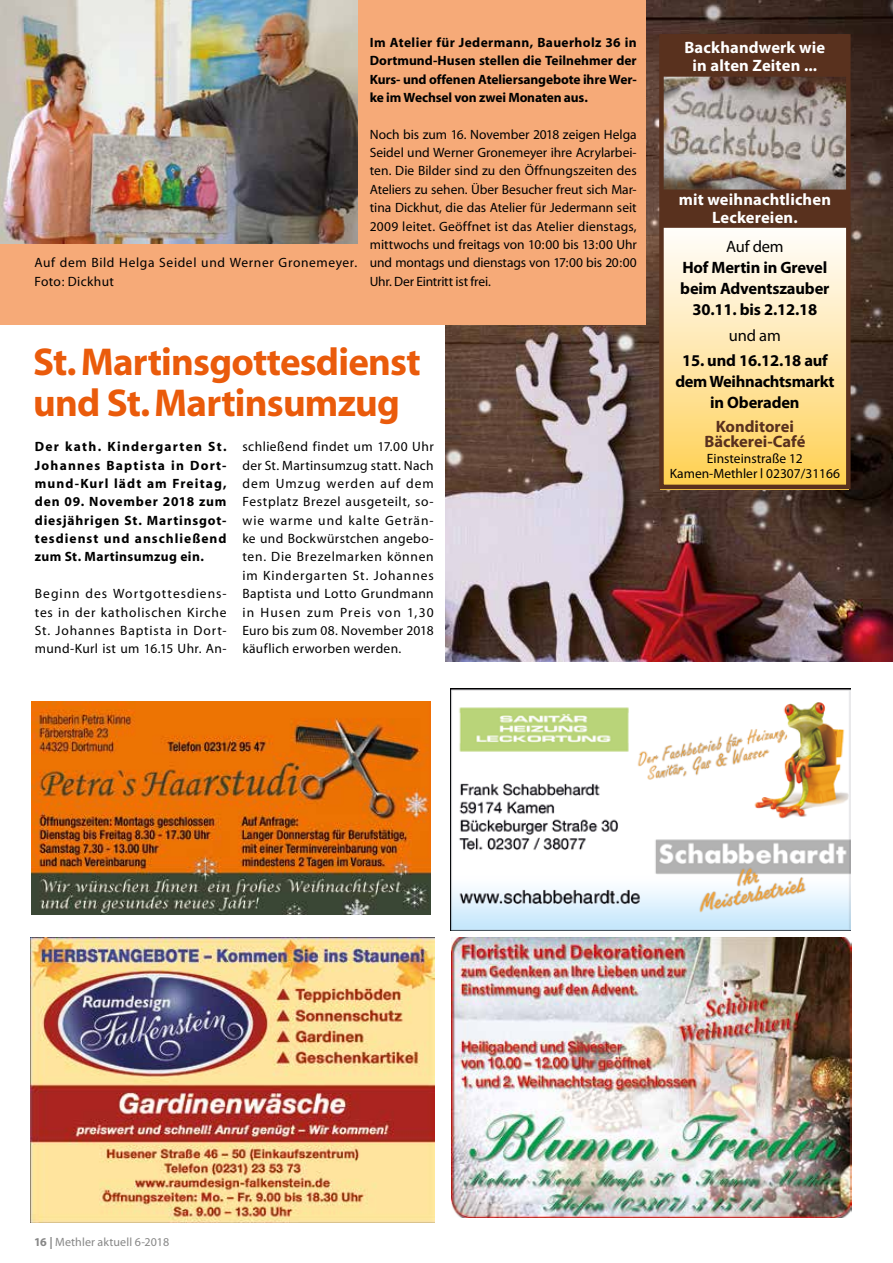
<style>
.page{position:relative;width:893px;height:1263px;background:#fff}
.page>*{position:absolute;margin:0;border:0;box-sizing:border-box;transform-origin:0 0}
.t1{font:700 39px/40.5px "Myriad";letter-spacing:-.02em;color:#ea5b0b}
.t2{font:700 16.5px/21px "Myriad Pro";letter-spacing:-.01em;color:#000;text-align:center}
.t3{font:700 16.5px/18px "Myriad Pro";letter-spacing:.01em;color:#fff;text-align:center}
.t4{font:700 16.5px/15px "Myriad Pro";color:#59311e;text-align:center}
.t5{font:16.5px "Myriad Pro";letter-spacing:-.01em;color:#000}
.t6{font:13.5px/18.3px "Myriad";letter-spacing:.025em;color:#000;text-align:justify}
.t7{font:700 13.5px/18.3px "Myriad";letter-spacing:.01em;color:#000;text-align:justify}
.t8{font:13.5px/18.3px "Myriad";letter-spacing:.045em;color:#000}
.t9{font:13.5px/15px "Myriad Pro";color:#000;text-align:center}
.t10{font:12px "Myriad";letter-spacing:.005em;color:#878787}
.s1{font-family:"Helvetica Neue";font-weight:500;font-stretch:condensed}
.s2{font-weight:700}
</style>
<div class="page">
<img style="left:446px;top:0;width:447px;height:662px">
<div style="left:0;top:0;width:645px;height:324px;background:#f6aa78"></div>
<img style="left:0;top:0;width:357px;height:243px">
<img style="left:31px;top:938px;width:404px;height:284px">
<div style="left:661px;top:221px;width:188px;height:268px;background:linear-gradient(to bottom,#fff,#ffd053)"></div>
<img style="left:664px;top:77px;width:181px;height:113px">
<div style="left:659px;top:34px;width:191px;height:455px;border:4px solid #59311e"></div>
<div style="left:663px;top:192px;width:184px;height:34px;background:#59311e"></div>
<div style="left:661px;top:190px;width:188px;height:38px;border:4px solid #59311e"></div>
<div style="left:663px;top:36px;width:184px;height:38px;background:#59311e"></div>
<div style="left:661px;top:34px;width:188px;height:43px;border:4px solid #59311e"></div>
<img style="left:451px;top:938px;width:400px;height:279px">
<img style="left:451px;top:689px;width:399px;height:242px">
<img style="left:31px;top:702px;width:400px;height:212px">
<p class="t8" style="left:34px;top:254px;width:324px">Auf dem Bild Helga Seidel und Werner Gronemeyer.<br>Foto: Dickhut</p>
<p class="t7" style="left:370px;top:34px;width:268px">Im Atelier für Jedermann, Bauerholz 36 in Dortmund-Husen stellen die Teilnehmer der Kurs- und offenen Ateliersangebote ihre Wer&shy;ke im Wechsel von zwei Monaten aus.</p>
<p class="t6" style="left:370px;top:126px;width:268px">Noch bis zum 16. November 2018 zeigen Helga Seidel und Werner Gronemeyer ihre Acrylarbei&shy;ten. Die Bilder sind zu den Öffnungszeiten des Ateliers zu sehen. Über Besucher freut sich Mar&shy;tina Dickhut, die das Atelier für Jedermann seit 2009 leitet. Geöffnet ist das Atelier dienstags, mittwochs und freitags von 10:00 bis 13:00 Uhr und montags und dienstags von 17:00 bis 20:00<br>Uhr. Der Eintritt ist frei.</p>
<h1 class="t1" style="left:33px;top:343px;width:389px">St. Martinsgottesdienst und St. Martinsumzug</h1>
<p class="t7" style="left:35px;top:438px;width:193px">Der kath. Kindergarten St.<br>Johannes Baptista in Dort&shy;mund-Kurl lädt am Freitag, den 09. November 2018 zum diesjährigen St. Martinsgot&shy;tesdienst und anschließend zum St. Martinsumzug ein.</p>
<p class="t6" style="left:35px;top:585px;width:193px">Beginn des Wortgottesdiens&shy;tes in der katholischen Kirche St. Johannes Baptista in Dort&shy;mund-Kurl ist um 16.15 Uhr. An-</p>
<p class="t6" style="left:242px;top:438px;width:193px">schließend findet um 17.00 Uhr der St. Martinsumzug statt. Nach dem Umzug werden auf dem Festplatz Brezel ausgeteilt, so&shy;wie warme und kalte Geträn&shy;ke und Bockwürstchen angebo&shy;ten. Die Brezelmarken können im Kindergarten St. Johannes Baptista und Lotto Grundmann in Husen zum Preis von 1,30<br>Euro bis zum 08. November 2018 käuflich erworben werden.</p>
<p class="t3" style="left:684px;top:38px;width:142px">Backhandwerk wie in alten Zeiten ...</p>
<p class="t3" style="left:679px;top:190px;width:154px">mit weihnachtlichen<br>Leckereien.</p>
<p class="t5" style="left:726px;top:237px;width:59px">Auf dem</p>
<p class="t2" style="left:680px;top:257px;width:151px">Hof Mertin in Grevel beim Adventszauber<br>30.11. bis 2.12.18</p>
<p class="t5" style="left:729px;top:325px;width:53px">und am</p>
<p class="t2" style="left:675px;top:349px;width:161px">15. und 16.12.18 auf dem Weihnachtsmarkt in Oberaden</p>
<p class="t4" style="left:704px;top:418px;width:103px">Konditorei<br>Bäckerei-Café</p>
<p class="t9" style="left:670px;top:451px;width:172px">Einsteinstraße 12<br>Kamen-Methler <span class="s1">|</span> 02307/31166</p>
<p class="t10" style="left:34px;top:1236px;width:137px"><span class="s2">16 |</span> Methler aktuell 6-2018</p>
</div>
